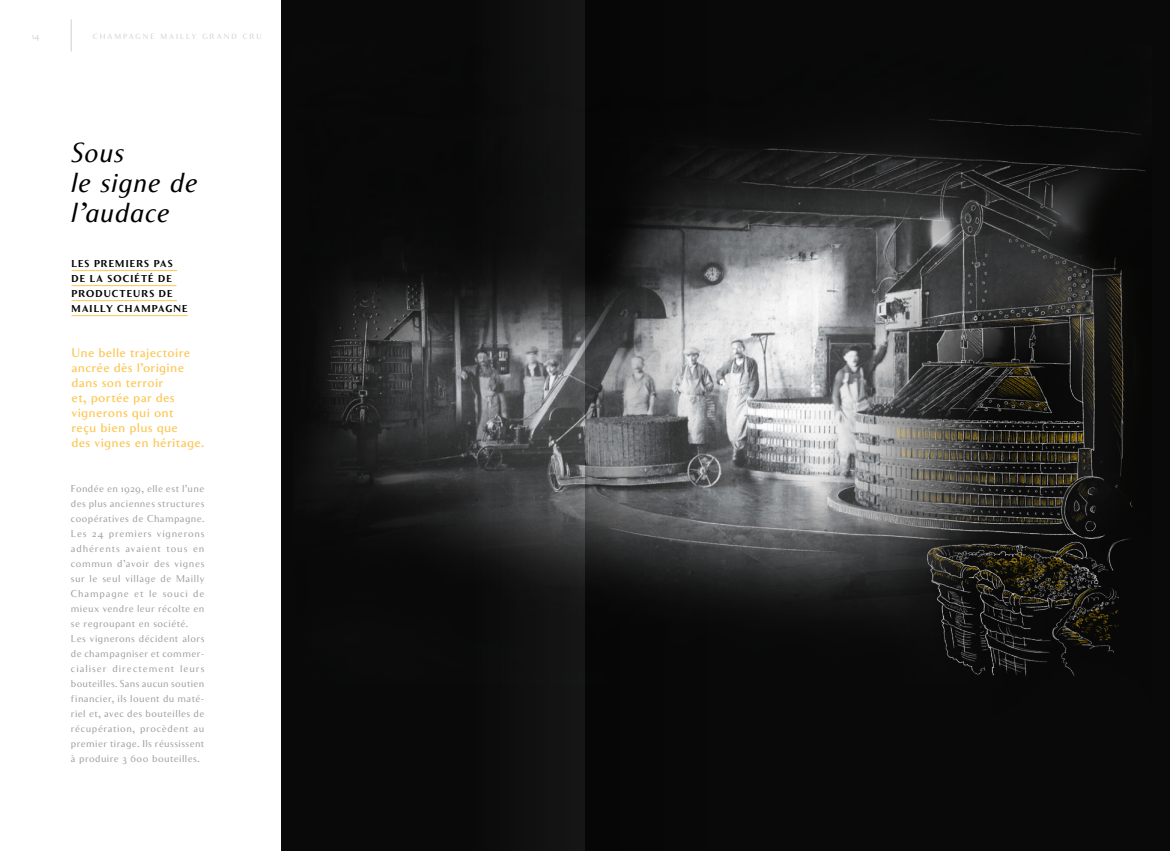
<style>
.page{position:relative;width:1170px;height:851px;background:#fff}
.page>*{position:absolute;margin:0;border:0;box-sizing:border-box;transform-origin:0 0}
.t1{font:italic 27.5px/30px "Clarice";letter-spacing:.01em;color:#000}
.t2{font:500 12.5px/15px "Clarice";letter-spacing:.025em;color:#fdc652}
.t3{font:10px/15px "Clarice";letter-spacing:.045em;color:#9d9d9c}
.t4{font:700 10px/15px "Clarice";letter-spacing:.115em;color:#000}
.t5{font:8.75px "Clarice";color:#d0d0d0}
.t6{font:7.5px "Clarice";letter-spacing:.265em;color:#d0d0d0}
</style>
<div class="page">
<hr style="left:71px;top:19px;width:1px;height:33px;background:#d0d0d0">
<hr style="left:71px;top:270px;width:106px;height:1px;background:#fdc652">
<hr style="left:71px;top:285px;width:105px;height:1px;background:#fdc652">
<hr style="left:71px;top:300px;width:106px;height:1px;background:#fdc652">
<hr style="left:71px;top:315px;width:117px;height:1px;background:#fdc652">
<div style="left:282px;top:0;width:887px;height:850px;background:#090909"></div>
<img style="left:314px;top:119px;width:832px;height:558px">
<svg style="left:585px;top:119px;width:132px;height:558px"></svg>
<svg style="left:452px;top:0;width:133px;height:850px;fill:#131313"></svg>
<p class="t5" style="left:32px;top:31px;width:9px">14</p>
<p class="t6" style="left:93px;top:32px;width:170px">CHAMPAGNE MAILLY GRAND CRU</p>
<h1 class="t1" style="left:71px;top:137px;width:128px">Sous<br>le signe de l’audace</h1>
<p class="t4" style="left:71px;top:256px;width:118px">LES PREMIERS PAS<br>DE LA SOCIÉTÉ DE<br>PRODUCTEURS DE<br>MAILLY CHAMPAGNE</p>
<p class="t2" style="left:71px;top:345px;width:134px">Une belle trajectoire ancrée dès l’origine dans son terroir<br>et, portée par des vignerons qui ont<br>reçu bien plus que<br>des vignes en héritage.</p>
<p class="t3" style="left:71px;top:480px;width:135px">Fondée en 1929, elle est l’une des plus anciennes structures coopératives de Champagne.<br>Les 24 premiers vignerons adhérents avaient tous en commun d’avoir des vignes sur le seul village de Mailly<br>Champagne et le souci de mieux vendre leur récolte en se regroupant en société.<br>Les vignerons décident alors de champagniser et commer&shy;cialiser directement leurs bouteilles. Sans aucun soutien financier, ils louent du maté&shy;riel et, avec des bouteilles de récupération, procèdent au premier tirage. Ils réussissent à produire 3 600 bouteilles.</p>
</div>
